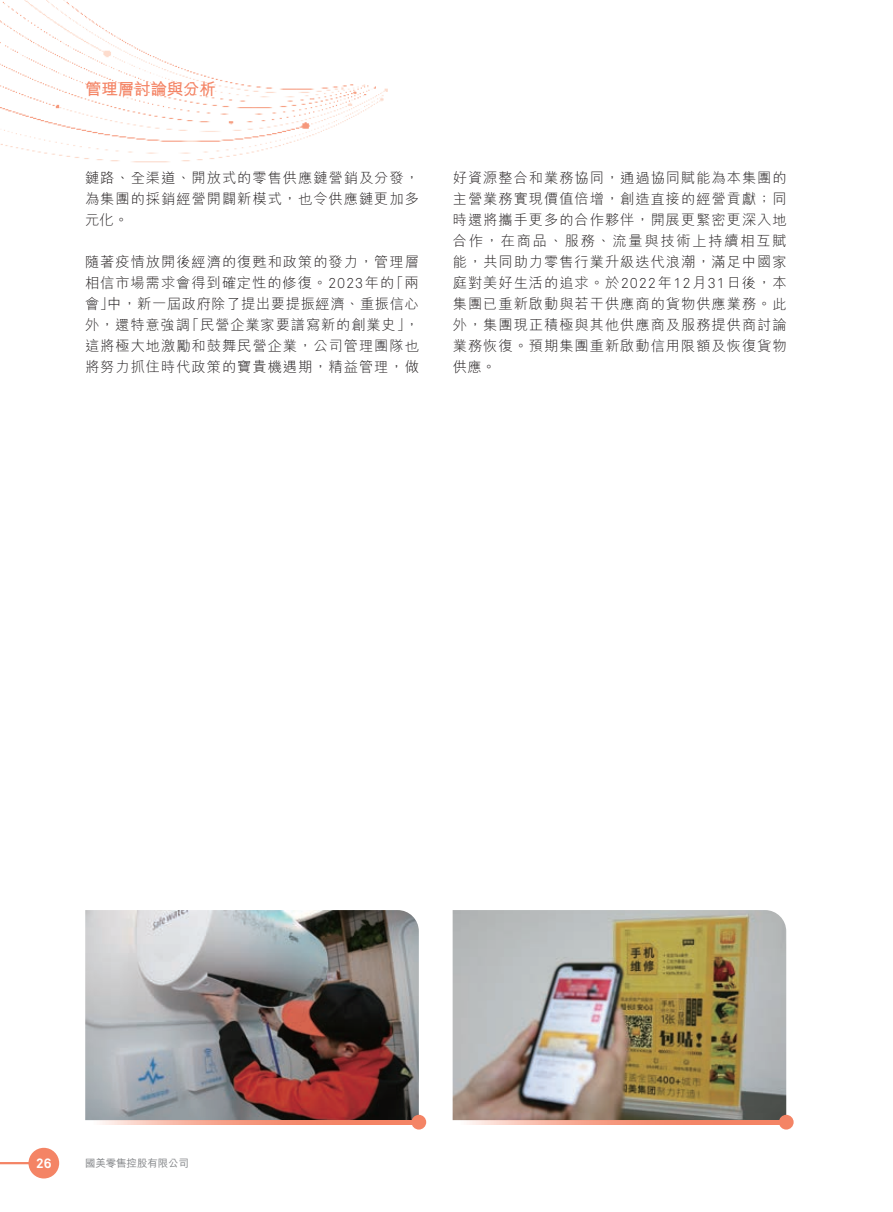
<style>
.page{position:relative;width:893px;height:1212px;background:#fff}
.page>*{position:absolute;margin:0;border:0;box-sizing:border-box;transform-origin:0 0}
.t1{font:700 16.5px "M Hei HK";letter-spacing:-.01em;color:#f48465}
.t2{font:300 14.25px/21px "M Hei HK";letter-spacing:.07em;color:#231f20;text-align:justify}
.t3{font:700 13.5px "Akkurat Pro";color:#fff}
.t4{font:500 10.5px "M Hei HK";letter-spacing:-.01em;color:#808285}
.s1{font-family:"Akkurat Light Pro";font-weight:400}
</style>
<div class="page">
<div style="left:28px;top:1148px;width:31px;height:30px;background:#f48465;border-radius:50%"></div>
<hr style="left:0;top:1162px;width:44px;height:2px;background:#f48465">
<img style="left:0;top:0;width:388px;height:163px">
<img style="left:85px;top:910px;width:334px;height:210px">
<svg style="left:85px;top:1120px;width:319px;height:5px;background:#f5a690"></svg>
<div style="left:411px;top:1115px;width:15px;height:14px;background:#f48465;border-radius:50%"></div>
<img style="left:453px;top:910px;width:333px;height:210px">
<svg style="left:404px;top:1120px;width:375px;height:5px"></svg>
<div style="left:779px;top:1115px;width:15px;height:14px;background:#f48465;border-radius:50%"></div>
<p class="t1" style="left:85px;top:77px;width:132px">管理層討論與分析</p>
<p class="t2" style="left:85px;top:167px;width:335px">鏈路、全渠道、開放式的零售供應鏈營銷及分發，為集團的採銷經營開闢新模式，也令供應鏈更加多元化。</p>
<p class="t2" style="left:85px;top:251px;width:335px">隨著疫情放開後經濟的復甦和政策的發力，管理層相信市場需求會得到確定性的修復。<span class="s1">2023</span>年的「兩會」中，新一屆政府除了提出要提振經濟、重振信心外，還特意強調「民營企業家要譜寫新的創業史」，這將極大地激勵和鼓舞民營企業，公司管理團隊也將努力抓住時代政策的寶貴機遇期，精益管理，做</p>
<p class="t2" style="left:453px;top:167px;width:335px">好資源整合和業務協同，通過協同賦能為本集團的主營業務實現價值倍增，創造直接的經營貢獻；同時還將攜手更多的合作夥伴，開展更緊密更深入地合作，在商品、服務、流量與技術上持續相互賦能，共同助力零售行業升級迭代浪潮，滿足中國家庭對美好生活的追求。於<span class="s1">2022</span>年<span class="s1">12</span>月<span class="s1">31</span>日後，本集團已重新啟動與若干供應商的貨物供應業務。此外，集團現正積極與其他供應商及服務提供商討論業務恢復。預期集團重新啟動信用限額及恢復貨物供應。</p>
<p class="t3" style="left:36px;top:1155px;width:17px">26</p>
<p class="t4" style="left:85px;top:1156px;width:106px">國美零售控股有限公司</p>
</div>
